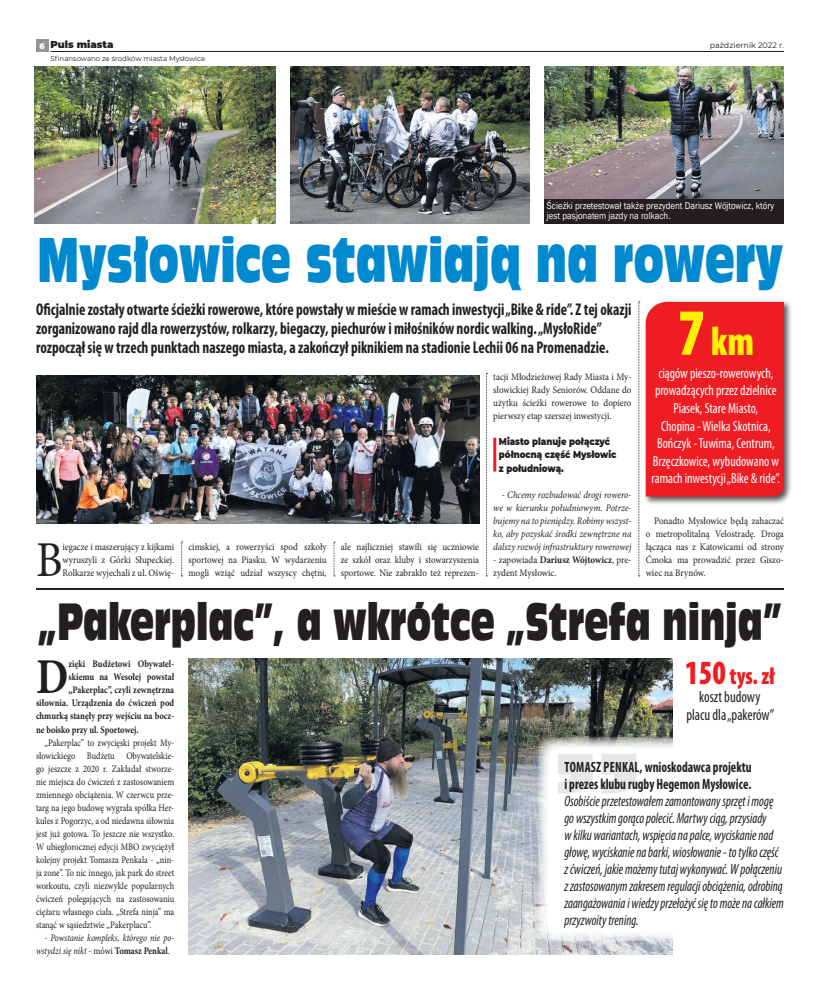
<style>
.page{position:relative;width:820px;height:993px;background:#fff}
.page>*{position:absolute;margin:0;border:0;box-sizing:border-box;transform-origin:0 0}
.tytul_maly{font:58.7px "Incised 901 Ct EU";color:#0089cf;scale:.68 1}
.Tekst{font:50.1px "Minion Pro";color:#231f20;scale:.9 1}
.Tekst-2{font:700 50.1px "Minion Pro";color:#231f20;scale:.85 1}
.tytul_maly-2{font:48.7px "Incised 901 Ct EU";color:#231f20;scale:.66 1}
.tytul_maly-3{font:900 condensed 41px "Myriad Pro";color:#fff101;scale:.92 1}
.tytul_maly-4{font:900 condensed 24px "Myriad Pro";color:#ee1d23;scale:.9 1}
.Tekst-3{font:700 condensed 17px/19px "Myriad Pro";color:#231f20;scale:.88 1}
.tytul_maly-5{font:condensed 16px "Myriad Pro";color:#231f20;scale:.9 1}
.Tekst-4{font:italic condensed 14.9px/17.1px "Myriad Pro";color:#231f20;scale:.87 1}
.Tekst-5{font:700 condensed 14.9px "Myriad Pro";color:#231f20;scale:.87 1}
.tytul_maly-6{font:condensed 14.6px/17.5px "Myriad Pro";color:#fff;text-align:center;scale:.92 1}
.Tekst-6{font:10px/13px "Minion Pro";color:#231f20;text-align:justify;scale:.84 1}
.Tekst-7{font:10px/13px "Minion Pro";color:#231f20;text-align:justify;scale:.9 1}
.Tekst-8{font:10px/13px "Minion Pro";color:#231f20;scale:.91 1}
.Tekst-9{font:700 10px "Minion Pro";color:#231f20;scale:.85 1}
.Tekst-10{font:italic 10px/13px "Minion Pro";letter-spacing:-.005em;color:#231f20;text-align:justify;scale:.91 1}
.foto{font:10px/10px "Franklin Gothic";color:#fff;scale:.88 1}
.Tekst-11{font:italic 10px/13px "Minion Pro";letter-spacing:-.005em;color:#231f20;scale:.85 1}
.tekst{font:900 10px/13px "Montserrat";color:#231f20;scale:.85 1}
.tekst-2{font:900 10px "Montserrat";color:#231f20}
.t1{font:8px "Montserrat";color:#231f20}
.tekst-3{font:900 8px "Montserrat";color:#fff}
.tekst-4{font:7px "Montserrat";color:#231f20}
.s1{font-size:66.3px}
.s2{font-weight:700}
.s3{font-size:34px}
.s4{font-style:normal}
.s5{font-weight:700;font-style:normal}
</style>
<div class="page">
<div style="left:36px;top:40px;width:12px;height:12px;background:#939598"></div>
<hr style="left:50px;top:51px;width:733px;height:1px;background:#231f20">
<img style="left:188px;top:658px;width:484px;height:296px">
<div style="left:537px;top:736px;width:246px;height:205px;background:#fff;border-radius:12px"></div>
<svg style="left:558px;top:754px;width:78px;height:39px"></svg>
<hr style="left:36px;top:587px;width:747px;height:2px;background:#231f20">
<img style="left:35px;top:67px;width:241px;height:156px">
<img style="left:544px;top:67px;width:239px;height:132px">
<img style="left:290px;top:67px;width:239px;height:156px">
<div style="left:642px;top:299px;width:149px;height:206px;background:#231f20;opacity:.75"></div>
<div style="left:645px;top:302px;width:138px;height:194px;background:#ee1d23"></div>
<img style="left:36px;top:375px;width:443px;height:148px">
<hr style="left:493px;top:437px;width:3px;height:34px;background:#ee1d23">
<svg style="left:638px;top:301px;width:1px;height:275px"></svg>
<svg style="left:486px;top:373px;width:1px;height:203px"></svg>
<svg style="left:333px;top:541px;width:2px;height:35px"></svg>
<svg style="left:181px;top:541px;width:1px;height:35px"></svg>
<div style="left:544px;top:199px;width:239px;height:24px;background:#231f20"></div>
<p class="tekst-3" style="left:39px;top:40px;width:7px">6</p>
<p class="tekst-2" style="left:50px;top:37px;width:65px">Puls miasta</p>
<p class="t1" style="left:709px;top:39px;width:76px">październik 2022 r.</p>
<p class="tekst-4" style="left:50px;top:54px;width:156px">Sfinansowano ze środków miasta Mysłowice</p>
<p class="foto" style="left:546px;top:201px;width:260px">Ścieżki przetestował także prezydent Dariusz Wójtowicz, który jest pasjonatem jazdy na rolkach.</p>
<p class="tytul_maly" style="left:37px;top:224px;width:1097px">Mysłowice stawiają na rowery</p>
<p class="tytul_maly-3" style="left:677px;top:314px;width:84px"><span class="s1">7</span> km</p>
<p class="tytul_maly-6" style="left:651px;top:364px;width:141px">ciągów pieszo-rowerowych, prowadzących przez dzielnice<br>Piasek, Stare Miasto,<br>Chopina - Wielka Skotnica,<br>Bończyk - Tuwima, Centrum,<br>Brzęczkowice, wybudowano w ramach inwestycji „Bike &amp; ride”.</p>
<p class="Tekst-3" style="left:36px;top:299px;width:678px">Oficjalnie zostały otwarte ścieżki rowerowe, które powstały w mieście w ramach inwestycji „Bike &amp; ride”. Z tej okazji zorganizowano rajd dla rowerzystów, rolkarzy, biegaczy, piechurów i miłośników nordic walking. „MysłoRide” rozpoczął się w trzech punktach naszego miasta, a zakończył piknikiem na stadionie Lechii 06 na Promenadzie.</p>
<p class="Tekst-7" style="left:493px;top:370px;width:155px">tacji Młodzieżowej Rady Miasta i My&shy;słowickiej Rady Seniorów. Oddane do użytku ścieżki rowerowe to dopiero pierwszy etap szerszej inwestycji.</p>
<p class="tekst" style="left:499px;top:434px;width:140px">Miasto planuje połączyć północną część Mysłowic z południową.</p>
<p class="Tekst-10" style="left:493px;top:487px;width:153px;text-indent:9px">- Chcemy rozbudować drogi rowero&shy;we w kierunku południowym. Potrze&shy;bujemy na to pieniędzy. Robimy wszyst&shy;ko, aby pozyskać środki zewnętrzne na dalszy rozwój infrastruktury rowerowej</p>
<p class="Tekst-8" style="left:493px;top:553px;width:153px">- zapowiada <span class="s2">Dariusz Wójtowicz</span>, pre&shy;zydent Mysłowic.</p>
<p class="Tekst-8" style="left:645px;top:514px;width:153px;text-align:justify;text-indent:9px">Ponadto Mysłowice będą zahaczać o metropolitalną Velostradę. Droga łącząca nas z Katowicami od strony Ćmoka ma prowadzić przez Giszo&shy;wiec na Brynów.</p>
<p class="Tekst" style="left:36px;top:526px;width:31px">B</p>
<p class="Tekst-7" style="left:63px;top:540px;width:125px">iegacze i maszerujący z kijkami wyruszyli z Górki Słupeckiej.<br>Rolkarze wyjechali z ul. Oświę-</p>
<p class="Tekst-7" style="left:188px;top:540px;width:155px">cimskiej, a rowerzyści spod szkoły sportowej na Piasku. W wydarzeniu mogli wziąć udział wszyscy chętni,</p>
<p class="Tekst-7" style="left:341px;top:540px;width:155px">ale najliczniej stawili się uczniowie ze szkół oraz kluby i stowarzyszenia sportowe. Nie zabrakło też reprezen-</p>
<p class="tytul_maly-2" style="left:38px;top:592px;width:1127px">„Pakerplac”, a wkrótce „Strefa ninja”</p>
<p class="tytul_maly-4" style="left:684px;top:660px;width:101px"><span class="s3">150</span> tys. zł</p>
<p class="tytul_maly-5" style="left:699px;top:686px;width:69px">koszt budowy</p>
<p class="tytul_maly-5" style="left:686px;top:704px;width:99px">placu dla „pakerów”</p>
<p class="Tekst-5" style="left:564px;top:757px;width:216px">TOMASZ PENKAL, wnioskodawca projektu</p>
<p class="Tekst-5" style="left:564px;top:774px;width:216px">i prezes klubu rugby Hegemon Mysłowice.</p>
<p class="Tekst-4" style="left:564px;top:792px;width:254px">Osobiście przetestowałem zamontowany sprzęt i mogę go wszystkim gorąco polecić. Martwy ciąg, przysiady<br>w kilku wariantach, wspięcia na palce, wyciskanie nad głowę, wyciskanie na barki, wiosłowanie - to tylko część z ćwiczeń, jakie możemy tutaj wykonywać. W połączeniu z zastosowanym zakresem regulacji obciążenia, odrobiną zaangażowania i wiedzy przełożyć się to może na całkiem przyzwoity trening.</p>
<p class="Tekst-2" style="left:36px;top:641px;width:40px">D</p>
<p class="Tekst-9" style="left:68px;top:656px;width:126px">zięki Budżetowi Obywatel-</p>
<p class="Tekst-9" style="left:68px;top:670px;width:126px">skiemu na Wesołej powstał</p>
<p class="Tekst-9" style="left:68px;top:683px;width:126px">„Pakerplac”, czyli zewnętrzna</p>
<p class="Tekst-9" style="left:36px;top:696px;width:164px">siłownia. Urządzenia do ćwiczeń pod</p>
<p class="Tekst-9" style="left:36px;top:709px;width:164px">chmurką stanęły przy wejściu na bocz-</p>
<p class="Tekst-9" style="left:36px;top:722px;width:122px">ne boisko przy ul. Sportowej.</p>
<p class="Tekst-6" style="left:36px;top:735px;width:166px;text-indent:9px">„Pakerplac” to zwycięski projekt My&shy;słowickiego Budżetu Obywatelskie&shy;go jeszcze z 2020 r. Zakładał stworze&shy;nie miejsca do ćwiczeń z zastosowaniem zmiennego obciążenia. W czerwcu prze&shy;targ na jego budowę wygrała spółka Her&shy;kules z Pogorzyc, a od niedawna siłownia jest już gotowa. To jeszcze nie wszystko.<br>W ubiegłorocznej edycji MBO zwyciężył kolejny projekt Tomasza Penkala - „nin&shy;ja zone”. To nic innego, jak park do street workoutu, czyli niezwykle popularnych ćwiczeń polegających na zastosowaniu ciężaru własnego ciała. „Strefa ninja” ma stanąć w sąsiedztwie „Pakerplacu”.</p>
<p class="Tekst-11" style="left:36px;top:931px;width:164px;text-indent:9px">- Powstanie kompleks, którego nie po&shy;wstydzi się nikt <span class="s4">- mówi</span> <span class="s5">Tomasz Penkal</span><span class="s4">.</span></p>
</div>
